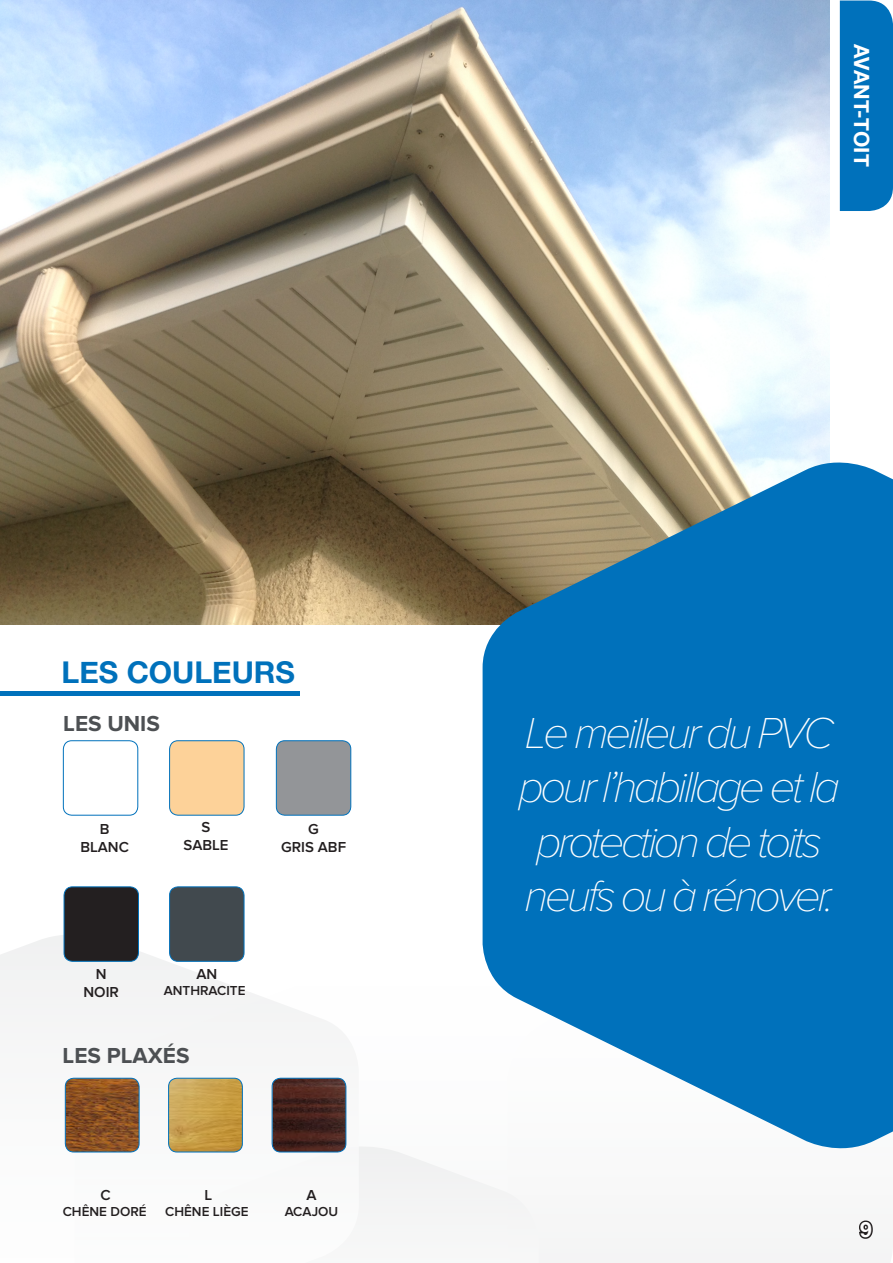
<style>
.page{position:relative;width:893px;height:1263px;background:#fff}
.page>*{position:absolute;margin:0;border:0;box-sizing:border-box;transform-origin:0 0}
.t1{font:italic 100 45px/54px "Proxima Nova";letter-spacing:-.075em;color:#fff;text-align:center}
.t2{font:700 30px "Helvetica Neue";color:#0071bb}
.t3{font:700 22.5px "Proxima Nova";color:#4d5053}
.t4{font:700 21px "Helvetica Neue";color:#fff}
.t5{font:600 15px/18px "Proxima Nova";color:#231f20;text-align:center}
.t6{font:600 13.5px "Proxima Nova";color:#231f20}
</style>
<div class="page">
<img style="left:1px;top:0;width:828px;height:625px">
<svg style="left:0;top:0;width:1px;height:125px"></svg>
<div style="left:539px;top:1249px;width:353px;height:14px;background:#f4f4f5"></div>
<div style="left:359px;top:1146px;width:174px;height:74px;background:#f4f4f4"></div>
<svg style="left:0;top:933px;width:359px;height:284px"></svg>
<svg style="left:483px;top:453px;width:410px;height:704px;background:#2f85bb"></svg>
<div style="left:63px;top:740px;width:75px;height:75px;border:1px solid #0071bb;border-radius:9px"></div>
<div style="left:170px;top:741px;width:74px;height:74px;background:#fdd299;border-radius:9px"></div>
<div style="left:169px;top:740px;width:75px;height:75px;border:1px solid #0071bb;border-radius:9px"></div>
<div style="left:276px;top:741px;width:75px;height:74px;background:#939598;border-radius:9px"></div>
<div style="left:276px;top:740px;width:75px;height:75px;border:1px solid #0071bb;border-radius:9px"></div>
<div style="left:170px;top:887px;width:74px;height:74px;background:#41494e;border-radius:9px"></div>
<div style="left:169px;top:886px;width:75px;height:76px;border:1px solid #0071bb;border-radius:9px"></div>
<div style="left:64px;top:887px;width:74px;height:74px;background:#231f20;border-radius:9px"></div>
<div style="left:64px;top:886px;width:75px;height:76px;border:1px solid #0071bb;border-radius:9px"></div>
<img style="left:65px;top:1078px;width:74px;height:74px">
<div style="left:65px;top:1078px;width:74px;height:74px;border:1px solid #0071bb;border-radius:9px"></div>
<img style="left:272px;top:1078px;width:74px;height:74px">
<div style="left:272px;top:1078px;width:74px;height:74px;border:1px solid #0071bb;border-radius:9px"></div>
<img style="left:169px;top:1078px;width:73px;height:74px">
<div style="left:168px;top:1078px;width:75px;height:74px;border:1px solid #0071bb;border-radius:9px"></div>
<hr style="left:1px;top:692px;width:299px;height:4px;background:#0071bb">
<div style="left:840px;top:1px;width:53px;height:210px;background:#0071bb"></div>
<svg style="left:859px;top:1220px;width:14px;height:19px"></svg>
<p class="t4" style="left:878px;top:44px;width:124px;rotate:90deg">AVANT-TOIT</p>
<p class="t2" style="left:62px;top:649px;width:235px">LES COULEURS</p>
<p class="t3" style="left:63px;top:710px;width:98px">LES UNIS</p>
<p class="t5" style="left:80px;top:821px;width:50px">B<br>BLANC</p>
<p class="t5" style="left:184px;top:819px;width:46px">S<br>SABLE</p>
<p class="t5" style="left:281px;top:821px;width:67px">G<br>GRIS ABF</p>
<p class="t5" style="left:83px;top:965px;width:37px">N<br>NOIR</p>
<p class="t5" style="left:196px;top:965px;width:22px">AN</p>
<p class="t6" style="left:164px;top:982px;width:83px">ANTHRACITE</p>
<p class="t3" style="left:63px;top:1042px;width:128px">LES PLAXÉS</p>
<p class="t5" style="left:101px;top:1186px;width:12px">C</p>
<p class="t6" style="left:63px;top:1203px;width:85px">CHÊNE DORÉ</p>
<p class="t5" style="left:204px;top:1186px;width:9px">L</p>
<p class="t6" style="left:165px;top:1203px;width:85px">CHÊNE LIÈGE</p>
<p class="t5" style="left:306px;top:1186px;width:12px">A</p>
<p class="t6" style="left:285px;top:1203px;width:55px">ACAJOU</p>
<p class="t1" style="left:518px;top:708px;width:323px">Le meilleur du PVC pour l’habillage et la protection de toits neufs ou à rénover.</p>
<p class="t4" style="left:860px;top:1213px;width:13px">9</p>
</div>
